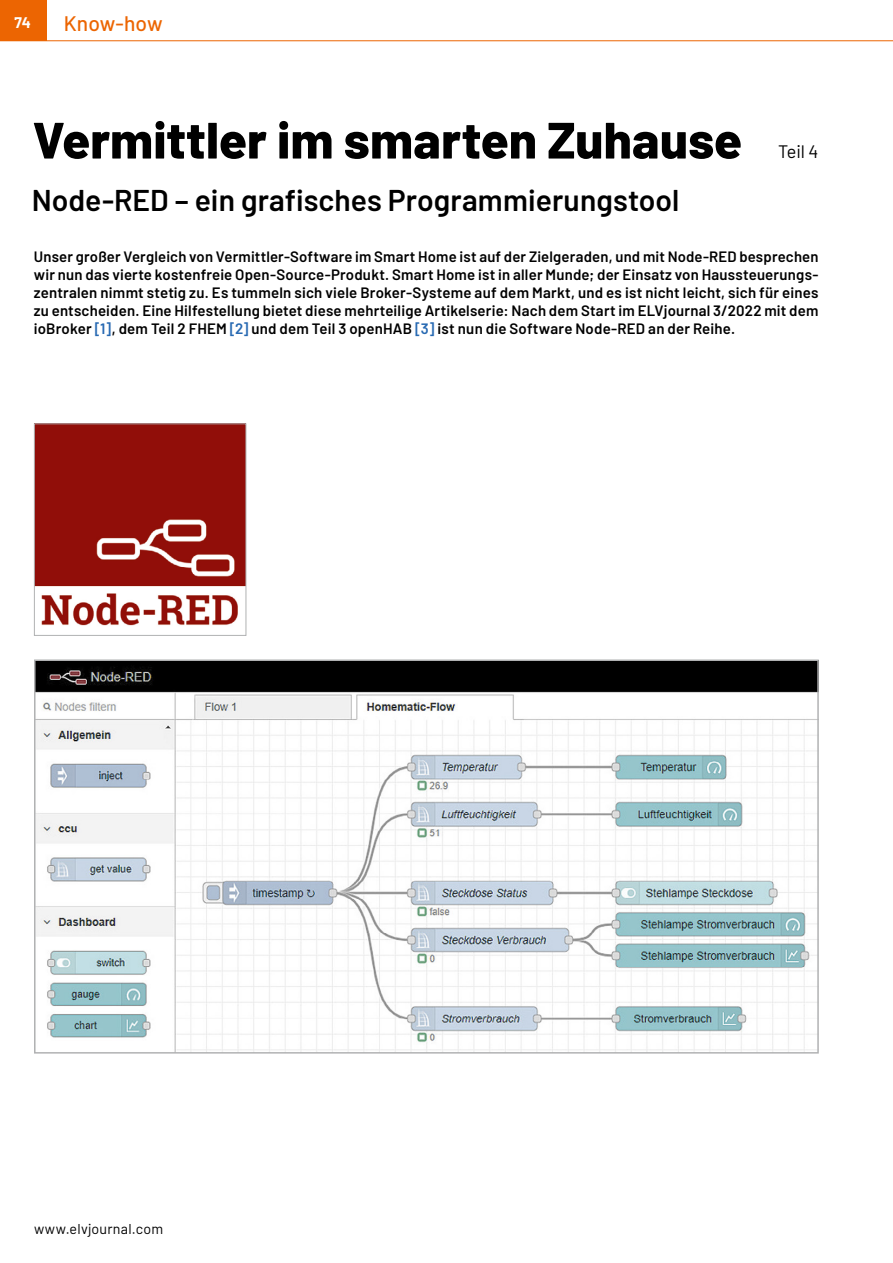
<style>
.page{position:relative;width:893px;height:1263px;background:#fff}
.page>*{position:absolute;margin:0;border:0;box-sizing:border-box;transform-origin:0 0}
.t1{font:800 51px "Barlow";letter-spacing:.005em;color:#000}
.t2{font:600 30px "Barlow";color:#000}
.t3{font:500 21px "Barlow";color:#ec6502}
.t4{font:18px "Barlow";color:#000}
.t5{font:600 15px/18px "Barlow";letter-spacing:.015em;color:#000;text-align:justify}
.t6{font:700 15px "Barlow";color:#fff}
.t7{font:14.25px "Barlow";letter-spacing:.02em;color:#000}
.s1{color:#2769b2}
</style>
<div class="page">
<div style="left:0;top:0;width:47px;height:40px;background:#ec6502"></div>
<hr style="left:0;top:40px;width:893px;height:1px;background:#ec6502">
<img style="left:37px;top:662px;width:779px;height:388px">
<div style="left:34px;top:659px;width:785px;height:394px;border:2px solid #b1b2b3"></div>
<img style="left:36px;top:425px;width:208px;height:201px">
<div style="left:34px;top:423px;width:212px;height:213px;border:1px solid #b1b2b3"></div>
<p class="t6" style="left:15px;top:11px;width:18px">74</p>
<h3 class="t3" style="left:64px;top:8px;width:100px">Know-how</h3>
<h1 class="t1" style="left:33px;top:102px;width:711px">Vermittler im smarten Zuhause</h1>
<h2 class="t2" style="left:32px;top:178px;width:649px">Node-RED – ein grafisches Programmierungstool</h2>
<p class="t4" style="left:778px;top:139px;width:42px">Teil 4</p>
<p class="t5" style="left:34px;top:246px;width:786px">Unser großer Vergleich von Vermittler-Software im Smart Home ist auf der Zielgeraden, und mit Node-RED besprechen wir nun das vierte kostenfreie Open-Source-Produkt. Smart Home ist in aller Munde; der Einsatz von Haussteuerungs&shy;zentralen nimmt stetig zu. Es tummeln sich viele Broker-Systeme auf dem Markt, und es ist nicht leicht, sich für eines zu entscheiden. Eine Hilfestellung bietet diese mehrteilige Artikelserie: Nach dem Start im ELVjournal 3/2022 mit dem ioBroker <span class="s1">[1]</span>, dem Teil 2 FHEM <span class="s1">[2]</span> und dem Teil 3 openHAB <span class="s1">[3]</span> ist nun die Software Node-RED an der Reihe.</p>
<p class="t7" style="left:34px;top:1218px;width:131px">www.elvjournal.com</p>
</div>
